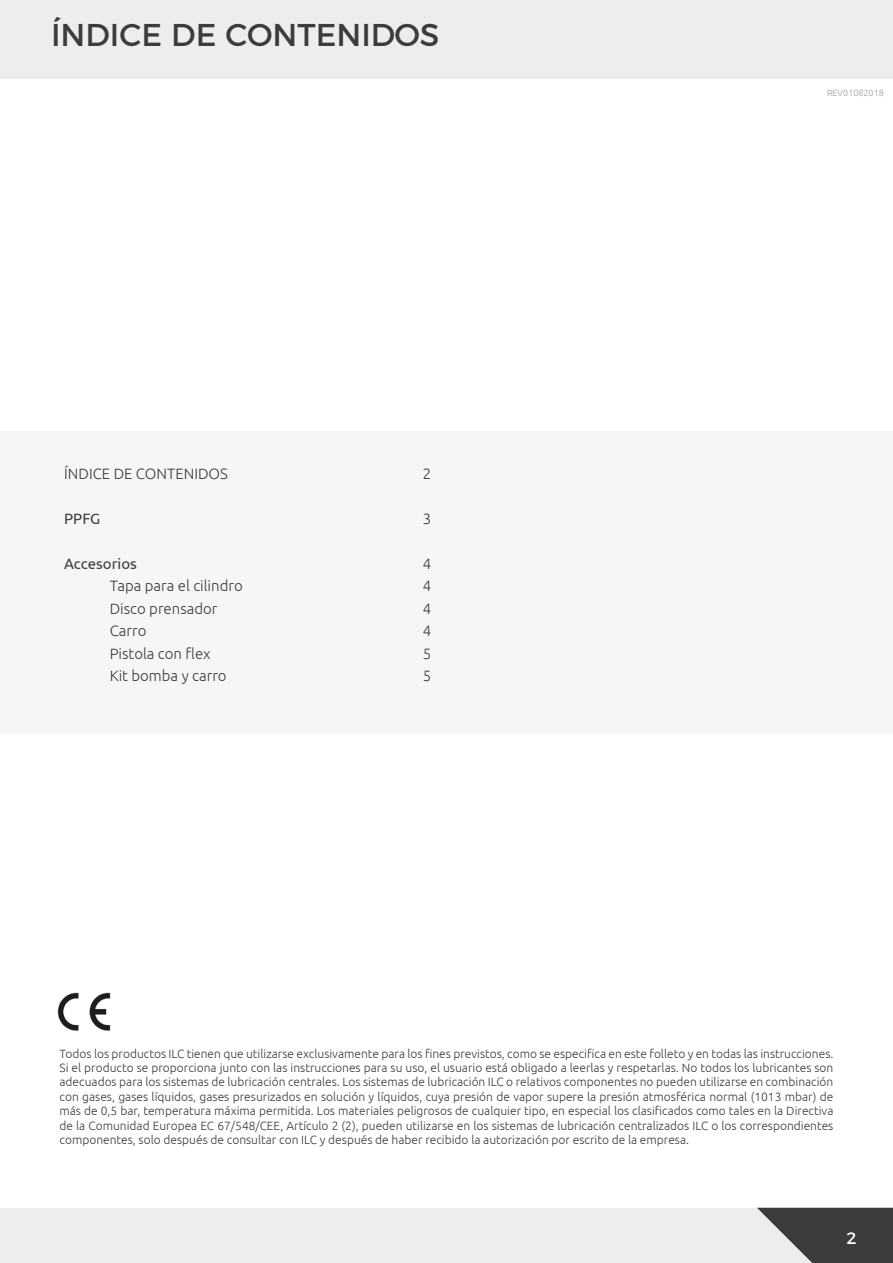
<style>
.page{position:relative;width:893px;height:1263px;background:#fff}
.page>*{position:absolute;margin:0;border:0;box-sizing:border-box;transform-origin:0 0}
.t1{font:31.5px "Montserrat";color:#3c3c3b}
.t2{font:16.5px "Montserrat";color:#fff}
.t3{font:300 15px "Ubuntu";color:#3c3c3b}
.t4{font:15px "Ubuntu";color:#3c3c3b}
.t5{font:300 12px/14.4px "Ubuntu";color:#3c3c3b;text-align:justify}
.t6{font:300 9px "Ubuntu";color:#9d9d9c}
</style>
<div class="page">
<div style="left:0;top:1208px;width:893px;height:55px;background:#ededed"></div>
<svg style="left:757px;top:1208px;width:136px;height:55px"></svg>
<div style="left:0;top:0;width:893px;height:79px;background:#ededed"></div>
<img style="left:57px;top:992px;width:54px;height:39px">
<div style="left:1px;top:432px;width:892px;height:301px;background:#f6f6f6"></div>
<h1 class="t1" style="left:51px;top:10px;width:390px">ÍNDICE DE CONTENIDOS</h1>
<p class="t3" style="left:64px;top:464px;width:165px">ÍNDICE DE CONTENIDOS</p>
<p class="t3" style="left:423px;top:464px;width:10px">2</p>
<p class="t4" style="left:64px;top:509px;width:38px">PPFG</p>
<p class="t3" style="left:423px;top:509px;width:10px">3</p>
<p class="t4" style="left:64px;top:554px;width:74px">Accesorios</p>
<p class="t3" style="left:423px;top:554px;width:10px">4</p>
<p class="t3" style="left:110px;top:577px;width:135px">Tapa para el cilindro</p>
<p class="t3" style="left:423px;top:577px;width:10px">4</p>
<p class="t3" style="left:110px;top:599px;width:109px">Disco prensador</p>
<p class="t3" style="left:423px;top:599px;width:10px">4</p>
<p class="t3" style="left:110px;top:622px;width:38px">Carro</p>
<p class="t3" style="left:423px;top:622px;width:10px">4</p>
<p class="t3" style="left:110px;top:644px;width:103px">Pistola con flex</p>
<p class="t3" style="left:423px;top:644px;width:10px">5</p>
<p class="t3" style="left:110px;top:667px;width:118px">Kit bomba y carro</p>
<p class="t3" style="left:423px;top:667px;width:10px">5</p>
<p class="t6" style="left:827px;top:88px;width:58px">REV01082018</p>
<p class="t5" style="left:60px;top:1046px;width:775px">Todos los productos ILC tienen que utilizarse exclusivamente para los fines previstos, como se especifica en este folleto y en todas las instrucciones.<br>Si el producto se proporciona junto con las instrucciones para su uso, el usuario está obligado a leerlas y respetarlas. No todos los lubricantes son adecuados para los sistemas de lubricación centrales. Los sistemas de lubricación ILC o relativos componentes no pueden utilizarse en combinación con gases, gases líquidos, gases presurizados en solución y líquidos, cuya presión de vapor supere la presión atmosférica normal (1013 mbar) de más de 0,5 bar, temperatura máxima permitida. Los materiales peligrosos de cualquier tipo, en especial los clasificados como tales en la Directiva de la Comunidad Europea EC 67/548/CEE, Artículo 2 (2), pueden utilizarse en los sistemas de lubricación centralizados ILC o los correspondientes componentes, solo después de consultar con ILC y después de haber recibido la autorización por escrito de la empresa.</p>
<h2 class="t2" style="left:847px;top:1224px;width:12px">2</h2>
</div>
